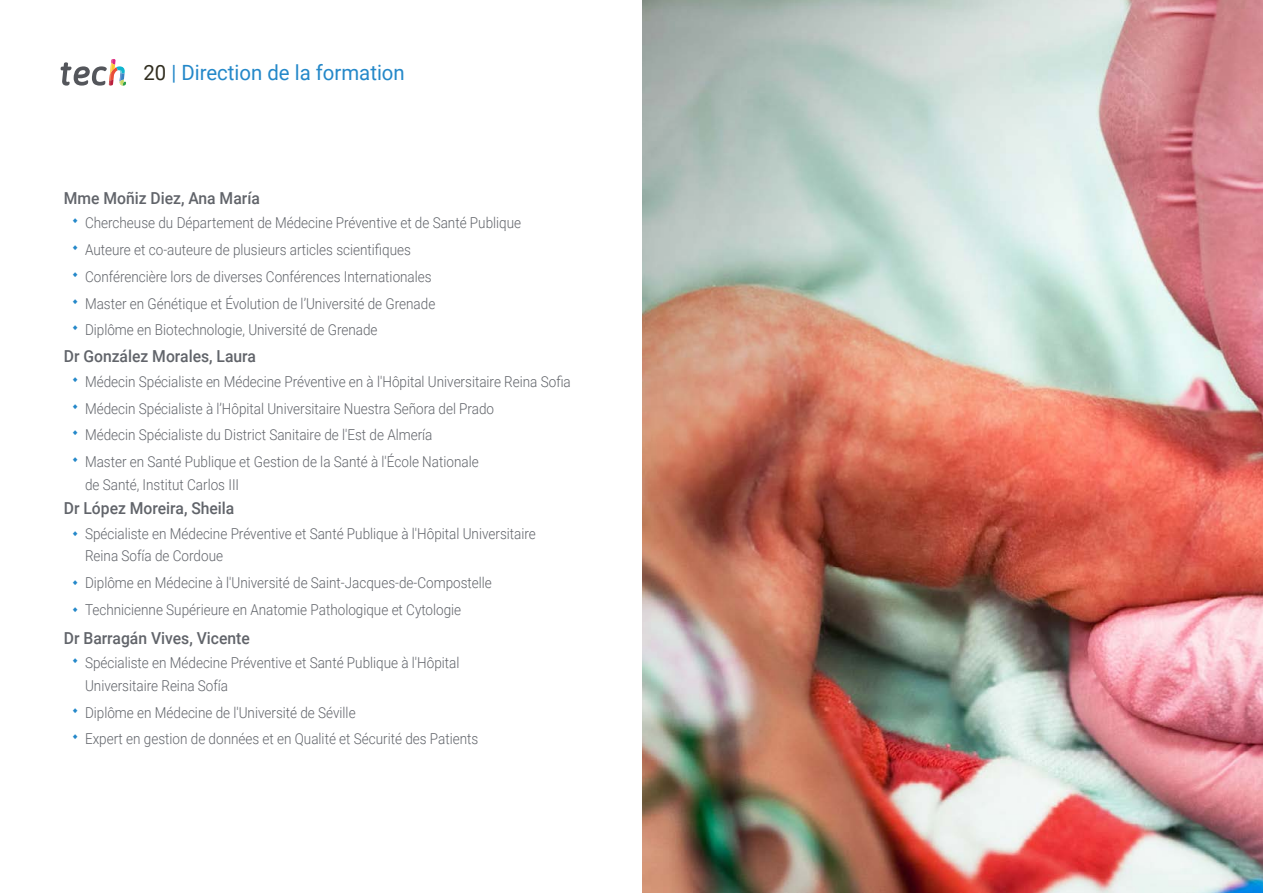
<style>
.page{position:relative;width:1263px;height:893px;background:#fff}
.page>*{position:absolute;margin:0;border:0;box-sizing:border-box;transform-origin:0 0}
.t1{font:21px "Roboto";color:#2488c9}
.t2{font:500 16.5px "Roboto";color:#61646a;scale:.95 1}
.t3{font:300 15px/26.7px "Roboto";color:#61646a;scale:.9 1}
.s1{color:#312e20}
</style>
<div class="page">
<svg style="left:61px;top:59px;width:65px;height:27px"></svg>
<img style="left:642px;top:0;width:621px;height:893px">
<h1 class="t1" style="left:144px;top:57px;width:263px"><span class="s1">20</span> | Direction de la formation</h1>
<p class="t2" style="left:64px;top:186px;width:208px">Mme Moñiz Diez, Ana María</p>
<p class="t3" style="left:85px;top:209px;width:486px">Chercheuse du Département de Médecine Préventive et de Santé Publique Auteure et co-auteure de plusieurs articles scientifiques<br>Conférencière lors de diverses Conférences Internationales<br>Master en Génétique et Évolution de l’Université de Grenade<br>Diplôme en Biotechnologie, Université de Grenade</p>
<p class="t2" style="left:64px;top:345px;width:204px">Dr González Morales, Laura</p>
<p class="t3" style="left:85px;top:367px;width:541px">Médecin Spécialiste en Médecine Préventive en à l'Hôpital Universitaire Reina Sofia Médecin Spécialiste à l’Hôpital Universitaire Nuestra Señora del Prado<br>Médecin Spécialiste du District Sanitaire de l'Est de Almería<br>Master en Santé Publique et Gestion de la Santé à l'École Nationale</p>
<p class="t3" style="left:85px;top:470px;width:173px">de Santé, Institut Carlos III</p>
<p class="t2" style="left:64px;top:497px;width:181px">Dr López Moreira, Sheila</p>
<p class="t3" style="left:85px;top:521px;width:502px;line-height:22.5px">Spécialiste en Médecine Préventive et Santé Publique à l'Hôpital Universitaire<br>Reina Sofía de Cordoue</p>
<p class="t3" style="left:85px;top:569px;width:454px">Diplôme en Médecine à l'Université de Saint-Jacques-de-Compostelle<br>Technicienne Supérieure en Anatomie Pathologique et Cytologie</p>
<p class="t2" style="left:64px;top:626px;width:197px">Dr Barragán Vives, Vicente</p>
<p class="t3" style="left:85px;top:651px;width:417px;line-height:22.5px">Spécialiste en Médecine Préventive et Santé Publique à l'Hôpital<br>Universitaire Reina Sofía</p>
<p class="t3" style="left:85px;top:698px;width:438px">Diplôme en Médecine de l'Université de Séville<br>Expert en gestion de données et en Qualité et Sécurité des Patients</p>
</div>
